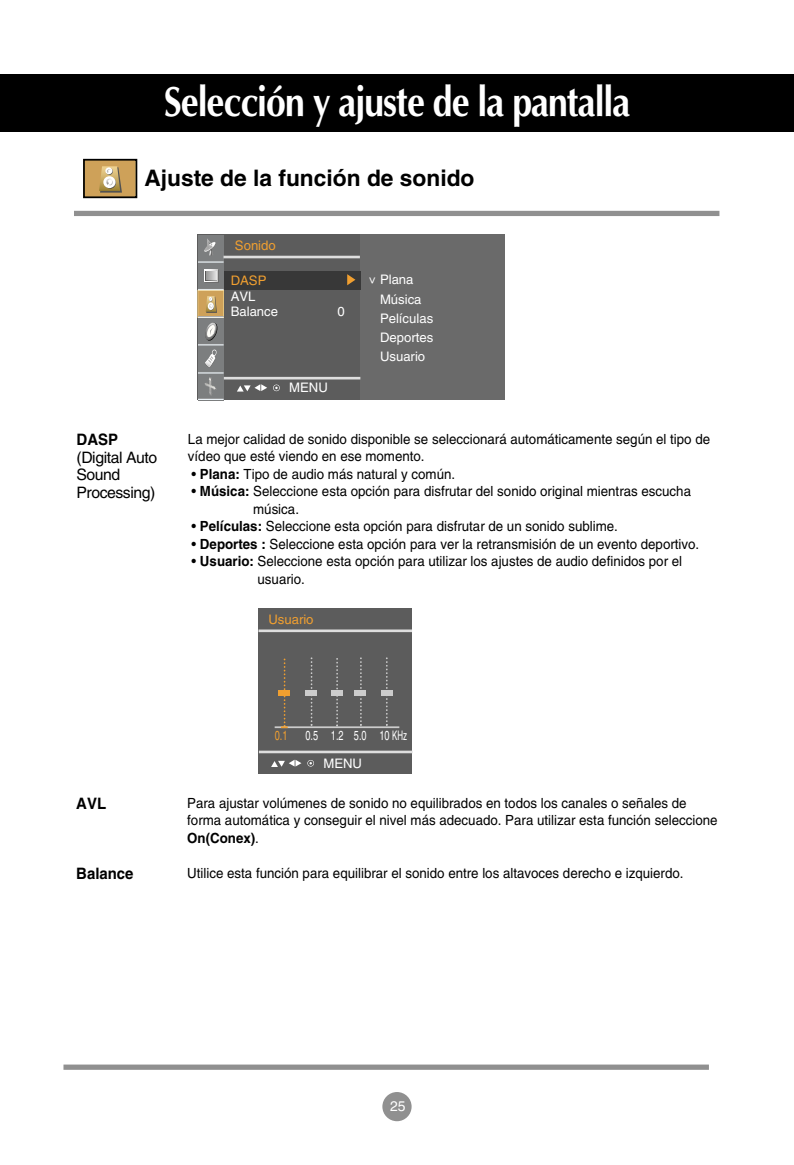
<style>
.page{position:relative;width:794px;height:1165px;background:#fff}
.page>*{position:absolute;margin:0;border:0;box-sizing:border-box;transform-origin:0 0}
.t1{font:700 42px "Optima";letter-spacing:-.03em;color:#fff;scale:.85 1}
.t2{font:700 22.75px "Helvetica";color:#000}
.t3{font:15.75px/17.5px "Helvetica";letter-spacing:-.03em;color:#000}
.t4{font:700 15.75px "Helvetica";color:#000;scale:.95 1}
.t5{font:14px/17.5px "Helvetica";color:#000;scale:.95 1}
.t6{font:14px "Helvetica";color:#fff}
.t7{font:13.12px/19.2px "Helvetica";color:#fff}
.t8{font:13.12px/27.5px "Helvetica";color:#fff;scale:.7 1}
.t9{font:13.12px "Helvetica";color:#f09f30}
.t10{font:13.12px "Helvetica";color:#f09f30;scale:.7 1}
.t11{font:12.25px "Helvetica";color:#fff}
.s1{font-weight:700}
</style>
<div class="page">
<div style="left:382px;top:1091px;width:29px;height:30px;background:#909090;border-radius:50%"></div>
<div style="left:0;top:74px;width:793px;height:58px;background:#000"></div>
<div style="left:74px;top:211px;width:645px;height:5px;background:#909090"></div>
<div style="left:63px;top:1064px;width:645px;height:5px;background:#909090"></div>
<svg style="left:86px;top:162px;width:48px;height:33px;background:#c9a669"></svg>
<div style="left:83px;top:159px;width:54px;height:39px;border:2px solid #000"></div>
<div style="left:197px;top:235px;width:293px;height:165px;background:#5c5c5c"></div>
<div style="left:360px;top:234px;width:145px;height:166px;background:#6a6a6a"></div>
<div style="left:223px;top:271px;width:137px;height:18px;background:#383838"></div>
<div style="left:198px;top:235px;width:25px;height:165px;background:#7c7e7f"></div>
<div style="left:197px;top:290px;width:26px;height:28px;background:#cea159;border:1px solid #f5d284"></div>
<svg style="left:198px;top:289px;width:25px;height:1px"></svg>
<svg style="left:205px;top:270px;width:13px;height:13px"></svg>
<svg style="left:204px;top:270px;width:13px;height:12px"></svg>
<svg style="left:198px;top:239px;width:25px;height:24px"></svg>
<svg style="left:198px;top:296px;width:25px;height:104px"></svg>
<hr style="left:223px;top:256px;width:137px;height:2px;background:#dedede">
<hr style="left:224px;top:377px;width:136px;height:2px;background:#dedede">
<svg style="left:347px;top:274px;width:8px;height:11px"></svg>
<svg style="left:237px;top:384px;width:30px;height:7px"></svg>
<div style="left:273px;top:384px;width:7px;height:7px;border:1px solid #fff;border-radius:50%"></div>
<div style="left:258px;top:608px;width:154px;height:165px;background:#5c5c5c"></div>
<hr style="left:258px;top:629px;width:154px;height:3px;background:#dedede">
<hr style="left:259px;top:750px;width:153px;height:3px;background:#dedede">
<svg style="left:271px;top:759px;width:30px;height:8px"></svg>
<div style="left:307px;top:759px;width:7px;height:7px;border:1px solid #fff;border-radius:50%"></div>
<div style="left:278px;top:690px;width:12px;height:5px;background:#f09f30"></div>
<svg style="left:310px;top:657px;width:2px;height:68px"></svg>
<svg style="left:336px;top:658px;width:2px;height:68px"></svg>
<svg style="left:360px;top:657px;width:1px;height:68px"></svg>
<svg style="left:386px;top:657px;width:1px;height:68px"></svg>
<hr style="left:274px;top:726px;width:125px;height:2px;background:#ccc">
<div style="left:305px;top:690px;width:11px;height:5px;background:#ccc"></div>
<div style="left:331px;top:690px;width:11px;height:5px;background:#ccc"></div>
<div style="left:354px;top:690px;width:12px;height:5px;background:#ccc"></div>
<div style="left:381px;top:690px;width:11px;height:5px;background:#ccc"></div>
<svg style="left:281px;top:658px;width:6px;height:70px"></svg>
<h1 class="t1" style="left:164px;top:85px;width:550px">Selección y ajuste de la pantalla</h1>
<h2 class="t2" style="left:144px;top:170px;width:331px">Ajuste de la función de sonido</h2>
<p class="t4" style="left:77px;top:433px;width:45px">DASP</p>
<p class="t3" style="left:77px;top:450px;width:82px">(Digital Auto<br>Sound<br>Processing)</p>
<p class="t9" style="left:235px;top:241px;width:42px">Sonido</p>
<p class="t9" style="left:230px;top:275px;width:37px">DASP</p>
<p class="t7" style="left:230px;top:289px;width:49px;line-height:15.8px">AVL<br>Balance</p>
<p class="t7" style="left:337px;top:303px;width:9px">0</p>
<p class="t7" style="left:289px;top:379px;width:40px">MENU</p>
<p class="t7" style="left:380px;top:271px;width:55px">Plana<br>Música<br>Películas<br>Deportes<br>Usuario</p>
<p class="t11" style="left:367px;top:284px;width:9px;rotate:-90deg">&lt;</p>
<p class="t5" style="left:188px;top:431px;width:551px">La mejor calidad de sonido disponible se seleccionará automáticamente según el tipo de vídeo que esté viendo en ese momento.</p>
<p class="t5" style="left:191px;top:466px;width:279px">• <span class="s1">Plana:</span> Tipo de audio más natural y común.</p>
<p class="t5" style="left:253px;top:484px;width:462px;text-indent:-61px">• <span class="s1">Música:</span> Seleccione esta opción para disfrutar del sonido original mientras escucha música.</p>
<p class="t5" style="left:191px;top:519px;width:450px">• <span class="s1">Películas:</span> Seleccione esta opción para disfrutar de un sonido sublime.</p>
<p class="t5" style="left:191px;top:536px;width:535px">• <span class="s1">Deportes :</span> Seleccione esta opción para ver la retransmisión de un evento deportivo.</p>
<p class="t5" style="left:257px;top:554px;width:448px;text-indent:-66px">• <span class="s1">Usuario:</span> Seleccione esta opción para utilizar los ajustes de audio definidos por el usuario.</p>
<p class="t9" style="left:268px;top:614px;width:47px">Usuario</p>
<p class="t4" style="left:76px;top:797px;width:33px">AVL</p>
<p class="t4" style="left:76px;top:867px;width:62px">Balance</p>
<p class="t10" style="left:274px;top:730px;width:20px">0.1</p>
<p class="t8" style="left:323px;top:723px;width:121px;text-indent:-18px">0.5 1.2 5.0 10 KHz<br>MENU</p>
<p class="t5" style="left:187px;top:795px;width:559px">Para ajustar volúmenes de sonido no equilibrados en todos los canales o señales de forma automática y conseguir el nivel más adecuado. Para utilizar esta función seleccione<br><span class="s1">On(Conex)</span>.</p>
<p class="t5" style="left:187px;top:865px;width:523px">Utilice esta función para equilibrar el sonido entre los altavoces derecho e izquierdo.</p>
<p class="t6" style="left:390px;top:1100px;width:17px">25</p>
</div>
